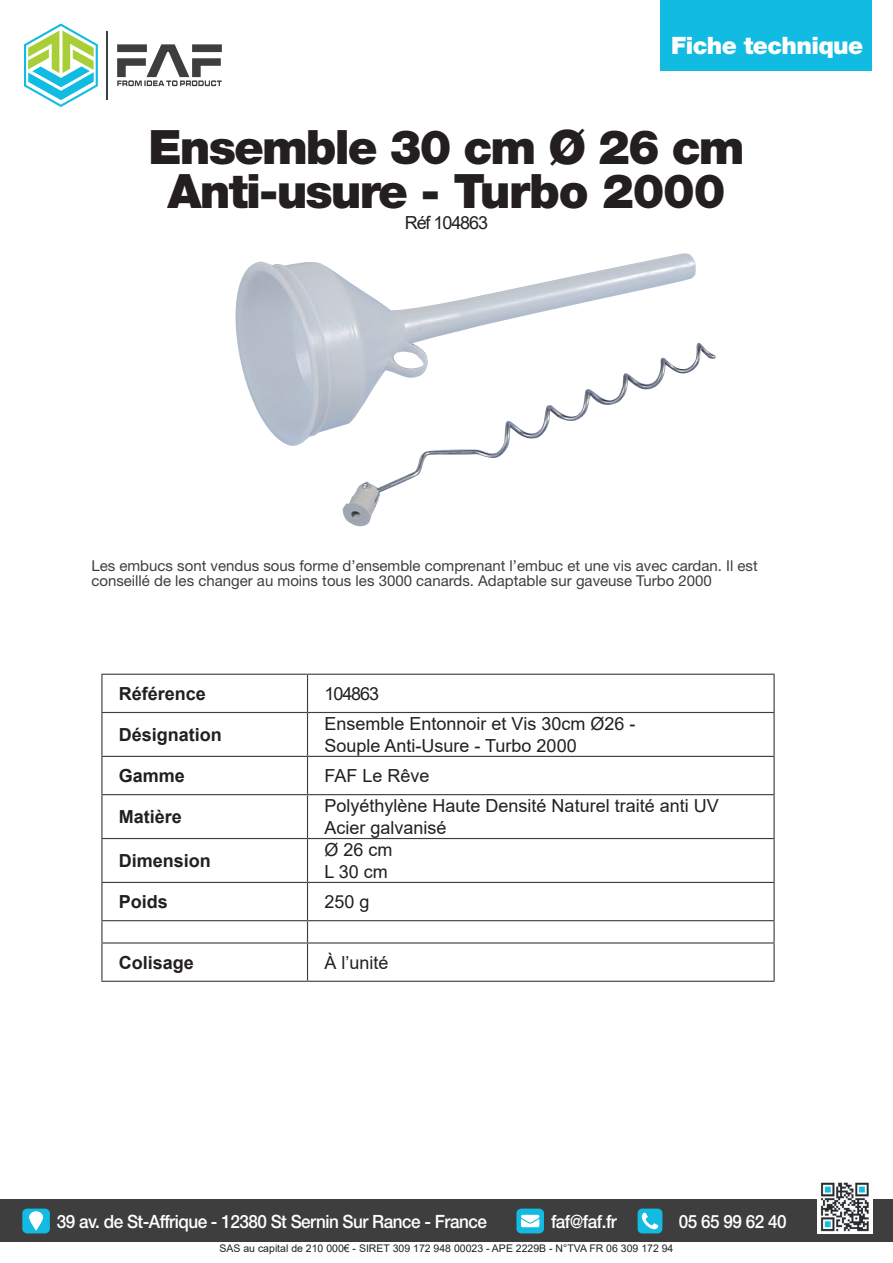
<style>
.page{position:relative;width:893px;height:1263px;background:#fff}
.page>*{position:absolute;margin:0;border:0;box-sizing:border-box;transform-origin:0 0}
.t1{font:900 47.4px/43.3px "Helvetica Neue";letter-spacing:-.04em;color:#231f20;text-align:center}
.t2{font:900 24px "Helvetica Neue";letter-spacing:-.025em;color:#fff}
.t3{font:500 18.3px "Helvetica Neue";letter-spacing:-.03em;color:#fff;scale:.94 1}
.t4{font:18px/21.6px "Arial";color:#231f20}
.t5{font:700 18px "Arial";color:#231f20}
.t6{font:18px "Arial";letter-spacing:-.06em;color:#231f20}
.t7{font:15px/15px "Helvetica Neue";color:#3e3e3f}
.t8{font:10.5px "Arial";color:#231f20}
</style>
<div class="page">
<div style="left:0;top:1199px;width:893px;height:43px;background:#3e3e3f"></div>
<img style="left:818px;top:1182px;width:55px;height:51px">
<div style="left:22px;top:1208px;width:28px;height:25px;background:#11bbe1;border-radius:5px"></div>
<svg style="left:29px;top:1211px;width:14px;height:20px"></svg>
<svg style="left:516px;top:1208px;width:28px;height:25px"></svg>
<svg style="left:638px;top:1208px;width:24px;height:25px"></svg>
<svg style="left:117px;top:44px;width:105px;height:42px"></svg>
<hr style="left:106px;top:31px;width:2px;height:69px;background:#3e3e3f">
<svg style="left:24px;top:24px;width:74px;height:83px"></svg>
<div style="left:660px;top:0;width:212px;height:70px;background:#11bbe1"></div>
<hr style="left:101px;top:674px;width:206px;height:1px;background:#3e3e3f">
<hr style="left:101px;top:675px;width:2px;height:37px;background:#3e3e3f">
<hr style="left:307px;top:674px;width:468px;height:1px;background:#3e3e3f">
<hr style="left:307px;top:675px;width:1px;height:37px;background:#3e3e3f">
<hr style="left:773px;top:675px;width:2px;height:37px;background:#3e3e3f">
<hr style="left:101px;top:712px;width:206px;height:1px;background:#3e3e3f">
<hr style="left:101px;top:713px;width:2px;height:43px;background:#3e3e3f">
<hr style="left:307px;top:712px;width:468px;height:1px;background:#3e3e3f">
<hr style="left:307px;top:713px;width:1px;height:43px;background:#3e3e3f">
<hr style="left:773px;top:713px;width:2px;height:43px;background:#3e3e3f">
<hr style="left:101px;top:756px;width:206px;height:1px;background:#3e3e3f">
<hr style="left:101px;top:757px;width:2px;height:37px;background:#3e3e3f">
<hr style="left:307px;top:756px;width:468px;height:1px;background:#3e3e3f">
<hr style="left:307px;top:757px;width:1px;height:37px;background:#3e3e3f">
<hr style="left:773px;top:757px;width:2px;height:37px;background:#3e3e3f">
<hr style="left:101px;top:794px;width:206px;height:1px;background:#3e3e3f">
<hr style="left:101px;top:795px;width:2px;height:43px;background:#3e3e3f">
<hr style="left:307px;top:794px;width:468px;height:1px;background:#3e3e3f">
<hr style="left:307px;top:795px;width:1px;height:43px;background:#3e3e3f">
<hr style="left:773px;top:795px;width:2px;height:43px;background:#3e3e3f">
<hr style="left:101px;top:883px;width:2px;height:37px;background:#3e3e3f">
<hr style="left:101px;top:920px;width:206px;height:1px;background:#3e3e3f">
<hr style="left:101px;top:921px;width:2px;height:21px;background:#3e3e3f">
<hr style="left:101px;top:942px;width:206px;height:1px;background:#3e3e3f">
<hr style="left:101px;top:943px;width:2px;height:38px;background:#3e3e3f">
<hr style="left:307px;top:943px;width:1px;height:38px;background:#3e3e3f">
<hr style="left:773px;top:943px;width:2px;height:38px;background:#3e3e3f">
<hr style="left:101px;top:981px;width:206px;height:1px;background:#3e3e3f">
<hr style="left:307px;top:981px;width:468px;height:1px;background:#3e3e3f">
<hr style="left:307px;top:883px;width:1px;height:37px;background:#3e3e3f">
<hr style="left:773px;top:883px;width:2px;height:37px;background:#3e3e3f">
<hr style="left:307px;top:920px;width:468px;height:1px;background:#3e3e3f">
<svg style="left:307px;top:921px;width:1px;height:21px"></svg>
<hr style="left:773px;top:921px;width:2px;height:21px;background:#3e3e3f">
<hr style="left:307px;top:942px;width:468px;height:1px;background:#3e3e3f">
<hr style="left:101px;top:838px;width:206px;height:1px;background:#3e3e3f">
<hr style="left:101px;top:839px;width:2px;height:43px;background:#3e3e3f">
<hr style="left:101px;top:882px;width:206px;height:1px;background:#3e3e3f">
<hr style="left:307px;top:838px;width:468px;height:1px;background:#3e3e3f">
<hr style="left:307px;top:839px;width:1px;height:43px;background:#3e3e3f">
<hr style="left:773px;top:839px;width:2px;height:43px;background:#3e3e3f">
<hr style="left:307px;top:882px;width:468px;height:1px;background:#3e3e3f">
<img style="left:235px;top:253px;width:481px;height:274px">
<h2 class="t2" style="left:671px;top:31px;width:194px">Fiche technique</h2>
<h1 class="t1" style="left:148px;top:126px;width:598px">Ensemble 30 cm Ø 26 cm<br>Anti-usure - Turbo 2000</h1>
<p class="t6" style="left:405px;top:211px;width:85px">Réf 104863</p>
<p class="t7" style="left:91px;top:558px;width:668px">Les embucs sont vendus sous forme d’ensemble comprenant l’embuc et une vis avec cardan. Il est conseillé de les changer au moins tous les 3000 canards. Adaptable sur gaveuse Turbo 2000</p>
<p class="t5" style="left:119px;top:681px;width:89px">Référence</p>
<p class="t4" style="left:325px;top:683px;width:56px">104863</p>
<p class="t5" style="left:119px;top:722px;width:105px">Désignation</p>
<p class="t4" style="left:325px;top:713px;width:312px">Ensemble Entonnoir et Vis 30cm Ø26 -<br>Souple Anti-Usure - Turbo 2000</p>
<p class="t5" style="left:119px;top:763px;width:68px">Gamme</p>
<p class="t4" style="left:325px;top:765px;width:107px">FAF Le Rêve</p>
<p class="t5" style="left:119px;top:804px;width:65px">Matière</p>
<p class="t4" style="left:325px;top:795px;width:396px">Polyéthylène Haute Densité Naturel traité anti UV<br>Acier galvanisé</p>
<p class="t5" style="left:119px;top:848px;width:94px">Dimension</p>
<p class="t4" style="left:325px;top:839px;width:70px">Ø 26 cm<br>L 30 cm</p>
<p class="t5" style="left:119px;top:889px;width:51px">Poids</p>
<p class="t4" style="left:325px;top:891px;width:47px">250 g</p>
<p class="t5" style="left:119px;top:950px;width:77px">Colisage</p>
<p class="t4" style="left:325px;top:951px;width:66px">À l’unité</p>
<p class="t3" style="left:57px;top:1211px;width:459px">39 av. de St-Affrique - 12380 St Sernin Sur Rance - France</p>
<p class="t3" style="left:551px;top:1211px;width:72px">faf@faf.fr</p>
<p class="t3" style="left:679px;top:1211px;width:116px">05 65 99 62 40</p>
<p class="t8" style="left:220px;top:1241px;width:455px">SAS au capital de 210 000€ - SIRET 309 172 948 00023 - APE 2229B - N°TVA FR 06 309 172 94</p>
</div>
